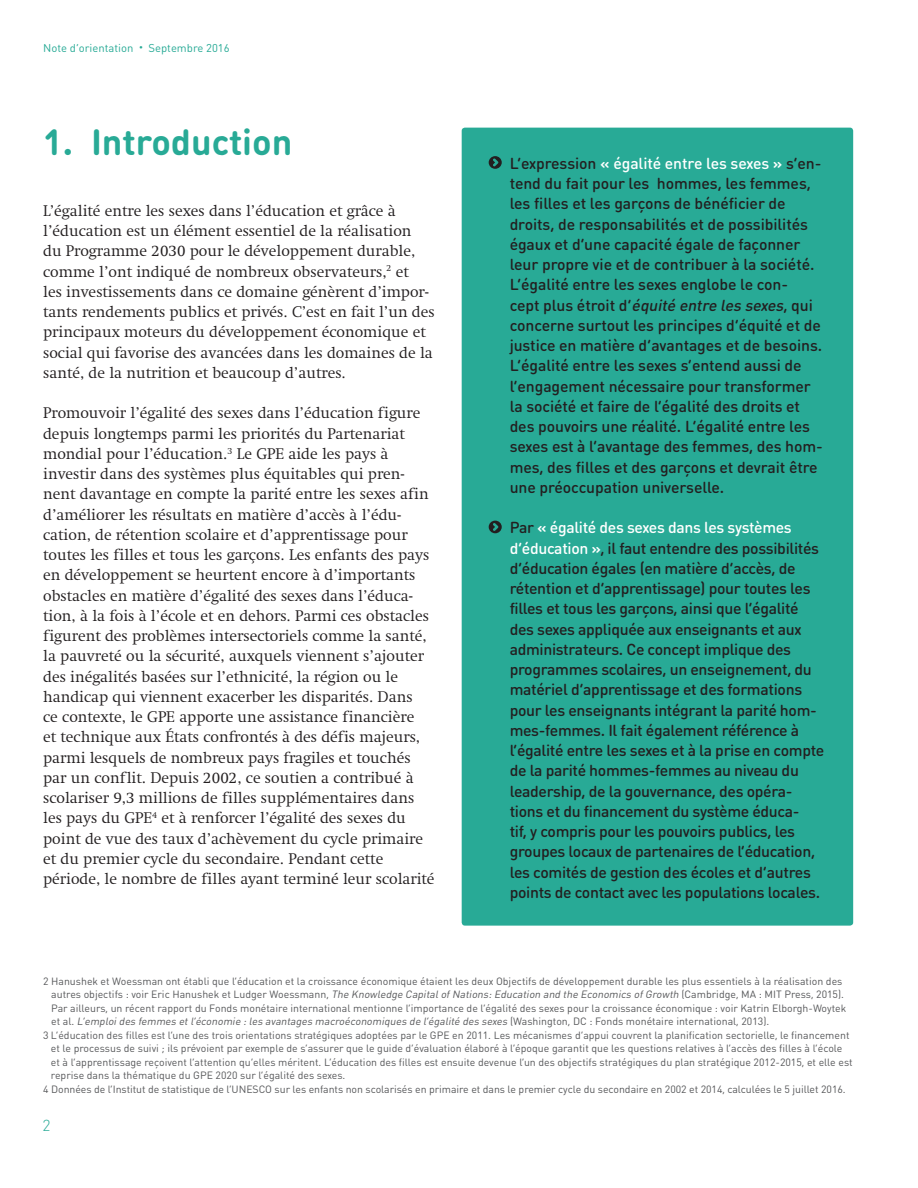
<style>
.page{position:relative;width:918px;height:1188px;background:#fff}
.page>*{position:absolute;margin:0;border:0;box-sizing:border-box;transform-origin:0 0}
.t1{font:700 36px "DIN Round Pro";color:#28aa96}
.t2{font:300 15.75px/20.2px "Swift LT Std";color:#231f20}
.t3{font:500 15.75px/20.2px "DIN Round Pro";letter-spacing:-.02em;color:#231f20}
.t4{font:300 15.75px "DIN Round Pro";color:#28aa96}
.t5{font:11.25px "DIN Round Pro";color:#28aa96}
.t6{font:10.5px "DIN Round Pro";color:#57585a}
.t7{font:italic 10.5px "DIN Round Pro";color:#57585a}
.s1{font-size:7.5px}
.s2{color:#fff}
.s3{font-style:italic}
.s4{font-style:normal}
</style>
<div class="page">
<div style="left:462px;top:128px;width:391px;height:798px;background:#28aa96;border-radius:3px"></div>
<svg style="left:489px;top:156px;width:13px;height:13px"></svg>
<svg style="left:489px;top:521px;width:13px;height:12px"></svg>
<p class="t5" style="left:43px;top:40px;width:188px">Note d’orientation <span class="s1">•</span> Septembre 2016</p>
<h1 class="t1" style="left:43px;top:117px;width:251px">1. Introduction</h1>
<p class="t2" style="left:43px;top:201px;width:393px">L’égalité entre les sexes dans l’éducation et grâce à l’éducation est un élément essentiel de la réalisation<br>du Programme 2030 pour le développement durable, comme l’ont indiqué de nombreux observateurs,<sup>2</sup> et<br>les investissements dans ce domaine génèrent d’impor&shy;tants rendements publics et privés. C’est en fait l’un des principaux moteurs du développement économique et social qui favorise des avancées dans les domaines de la santé, de la nutrition et beaucoup d’autres.</p>
<p class="t2" style="left:43px;top:403px;width:393px">Promouvoir l’égalité des sexes dans l’éducation figure depuis longtemps parmi les priorités du Partenariat mondial pour l’éducation.<sup>3</sup> Le GPE aide les pays à investir dans des systèmes plus équitables qui pren&shy;nent davantage en compte la parité entre les sexes afin d’améliorer les résultats en matière d’accès à l’édu&shy;cation, de rétention scolaire et d’apprentissage pour toutes les filles et tous les garçons. Les enfants des pays en développement se heurtent encore à d’importants obstacles en matière d’égalité des sexes dans l’éduca&shy;tion, à la fois à l’école et en dehors. Parmi ces obstacles figurent des problèmes intersectoriels comme la santé, la pauvreté ou la sécurité, auxquels viennent s’ajouter des inégalités basées sur l’ethnicité, la région ou le handicap qui viennent exacerber les disparités. Dans<br>ce contexte, le GPE apporte une assistance financière<br>et technique aux États confrontés à des défis majeurs, parmi lesquels de nombreux pays fragiles et touchés par un conflit. Depuis 2002, ce soutien a contribué à scolariser 9,3 millions de filles supplémentaires dans les pays du GPE<sup>4</sup> et à renforcer l’égalité des sexes du point de vue des taux d’achèvement du cycle primaire et du premier cycle du secondaire. Pendant cette période, le nombre de filles ayant terminé leur scolarité</p>
<p class="t3" style="left:510px;top:152px;width:315px">L’expression <span class="s2">« égalité entre les sexes »</span> s’en&shy;tend du fait pour les hommes, les femmes, les filles et les garçons de bénéficier de droits, de responsabilités et de possibilités égaux et d’une capacité égale de façonner leur propre vie et de contribuer à la société.<br>L’égalité entre les sexes englobe le con-<br>ce pt p l u s ét ro i t d ’ <span class="s3">équité entre les sexes</span>, q u i concerne surtout les principes d’équité et de justice en matière d’avantages et de besoins.<br>L’égalité entre les sexes s’entend aussi de l’engagement nécessaire pour transformer la société et faire de l’égalité des droits et des pouvoirs une réalité. L’égalité entre les sexes est à l’avantage des femmes, des hom&shy;mes, des filles et des garçons et devrait être une préoccupation universelle.</p>
<p class="t3" style="left:510px;top:517px;width:316px">Par <span class="s2">« égalité des sexes dans les systèmes d’éducation »</span>, il faut entendre des possibilités d’éducation égales (en matière d’accès, de rétention et d’apprentissage) pour toutes les filles et tous les garçons, ainsi que l’égalité des sexes appliquée aux enseignants et aux administrateurs. Ce concept implique des programmes scolaires, un enseignement, du matériel d’apprentissage et des formations pour les enseignants intégrant la parité hom&shy;mes-femmes. I l fait également référence à l’égalité entre les sexes et à la prise en compte de la parité hommes-femmes au niveau du leadership, de la gouvernance, des opéra&shy;tions et du financement du système éduca-<br>tif, y compris pour les pouvoirs publics, les groupes locaux de partenaires de l’éducation, les comités de gestion des écoles et d’autres points de contact avec les populations locales.</p>
<p class="t6" style="left:43px;top:974px;width:801px">2 Hanushek et Woessman ont établi que l’éducation et la croissance économique étaient les deux Objectifs de développement durable les plus essentiels à la réalisation des</p>
<p class="t6" style="left:51px;top:988px;width:794px">autres objectifs : voir Eric Hanushek et Ludger Woessmann, <span class="s3">The Knowledge CapitalofNations:Education and the Economics ofGrowth</span> (Cambridge, MA : MIT Press, 2015).</p>
<p class="t6" style="left:51px;top:1001px;width:796px">Par ailleurs, un récent rapport du Fonds monétaire international mentionne l’importance de l’égalité des sexes pour la croissance économique : voir Katrin Elborgh-Woytek</p>
<p class="t7" style="left:51px;top:1015px;width:720px"><span class="s4">e t a l .</span> L’emploides femmes etl’économie :les avantages macroéconomiques de l’égalité des sexes <span class="s4">( Wa s h i n g t o n , D C : Fo n d s m o n é ta i re i n t e r n a t i o n a l, 2 0 1 3 ) .</span></p>
<p class="t6" style="left:43px;top:1028px;width:808px">3 L’éducation des filles est l’une des trois orientations stratégiques adoptées par le GPE en 2011. Les mécanismes d’appui couvrent la planification sectorielle, le financement</p>
<p class="t6" style="left:51px;top:1042px;width:793px">et le processus de suivi ; ils prévoient par exemple de s’assurer que le guide d’évaluation élaboré à l’époque garantit que les questions relatives à l’accès des filles à l’école</p>
<p class="t6" style="left:51px;top:1055px;width:803px">et à l’apprentissage reçoivent l’attention qu’elles méritent. L’éducation des filles est ensuite devenue l’un des objectifs stratégiques du plan stratégique 2012-2015, et elle est</p>
<p class="t6" style="left:51px;top:1069px;width:296px">reprise dans la thématique du GPE 2020 sur l’égalité des sexes.</p>
<p class="t6" style="left:43px;top:1082px;width:804px">4 Données de l’Institut de statistique de l’UNESCO sur les enfants non scolarisés en primaire et dans le premier cycle du secondaire en 2002 et 2014, calculées le 5 juillet 2016.</p>
<p class="t4" style="left:43px;top:1115px;width:10px">2</p>
</div>
